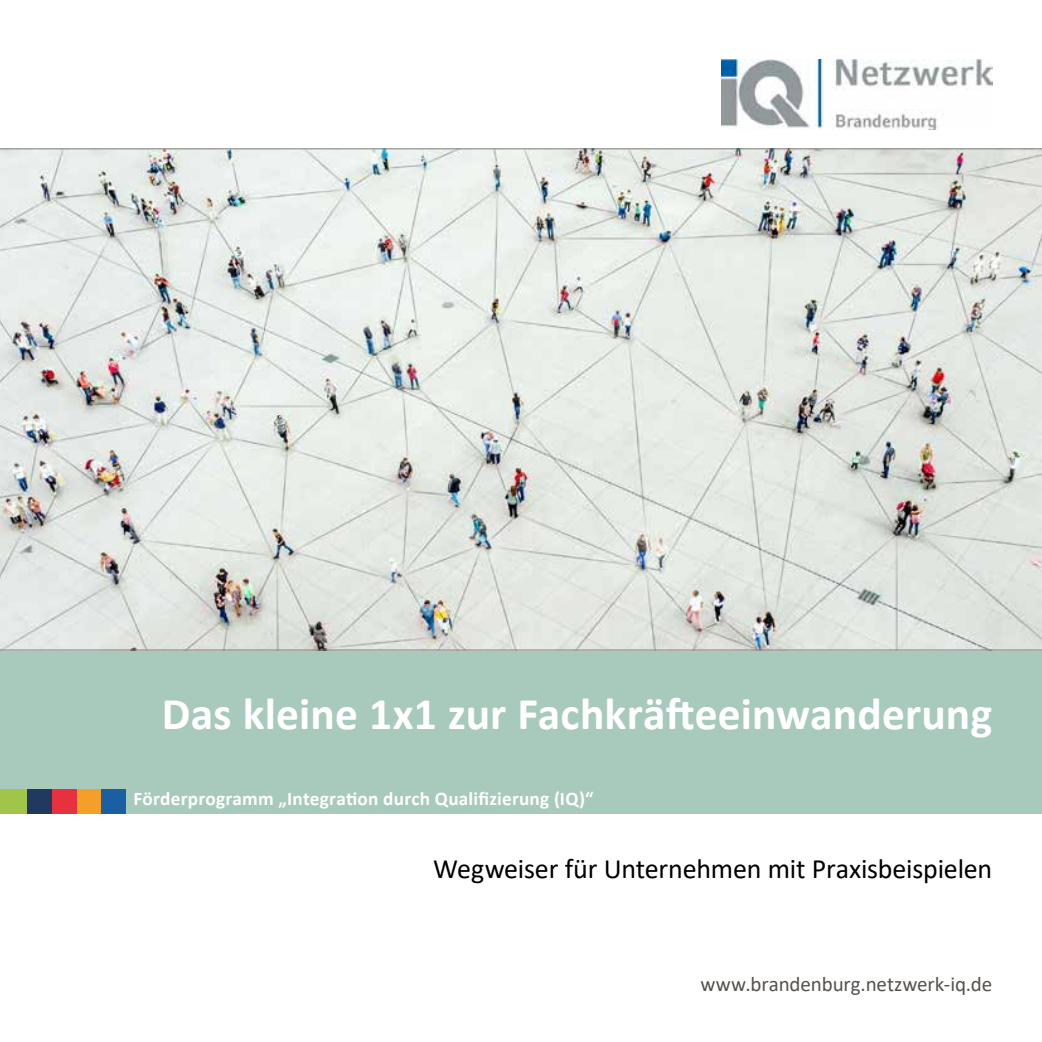
<style>
.page{position:relative;width:1042px;height:1042px;background:#fff}
.page>*{position:absolute;margin:0;border:0;box-sizing:border-box;transform-origin:0 0}
.t1{font:700 45.5px "Calibri";letter-spacing:.005em;color:#fff}
.t2{font:28px "Calibri";letter-spacing:-.01em;color:#000}
.t3{font:21px "Calibri";letter-spacing:-.005em;color:#55524e}
.t4{font:700 19.25px "Calibri";letter-spacing:.01em;color:#fff}
</style>
<div class="page">
<img style="left:721px;top:60px;width:271px;height:69px">
<div style="left:0;top:650px;width:1042px;height:164px;background:#a8cabc"></div>
<svg style="left:0;top:148px;width:1042px;height:502px;background:#dde1dd"></svg>
<div style="left:0;top:789px;width:27px;height:25px;background:#a1c548"></div>
<div style="left:27px;top:789px;width:25px;height:25px;background:#21395e"></div>
<div style="left:101px;top:789px;width:25px;height:25px;background:#1a5ea4"></div>
<div style="left:76px;top:789px;width:25px;height:25px;background:#f49f28"></div>
<div style="left:52px;top:789px;width:24px;height:25px;background:#e6323e"></div>
<h1 class="t1" style="left:162px;top:681px;width:832px">Das kleine 1x1 zur Fachkräfteeinwanderung</h1>
<p class="t4" style="left:133px;top:785px;width:461px">Förderprogramm „Integration durch Qualifizierung (IQ)“</p>
<h2 class="t2" style="left:433px;top:849px;width:560px">Wegweiser für Unternehmen mit Praxisbeispielen</h2>
<p class="t3" style="left:700px;top:969px;width:293px">www.brandenburg.netzwerk-iq.de</p>
</div>
